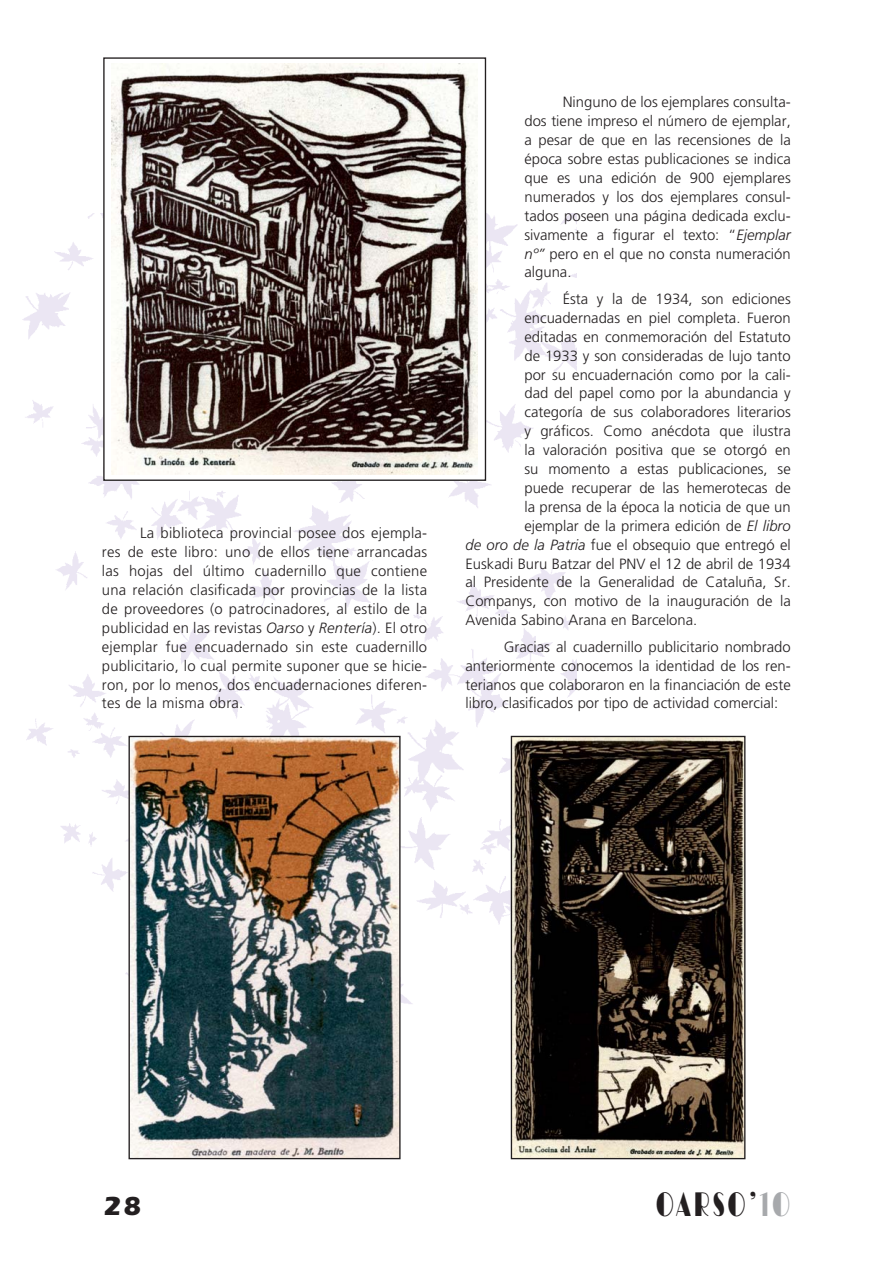
<style>
.page{position:relative;width:893px;height:1263px;background:#fff}
.page>*{position:absolute;margin:0;border:0;box-sizing:border-box;transform-origin:0 0}
.t1{font:33.75px "Ritz FLF Cond";letter-spacing:.1em;color:#231f20}
.t2{font:700 27px "Itc Eras";color:#231f20}
.t3{font:300 14.85px/18.9px "Frutiger";color:#231f20;text-align:justify}
.s1{font-style:italic}
.s2{color:#a7a9ac}
</style>
<div class="page">
<img style="left:22px;top:213px;width:555px;height:818px">
<div style="left:104px;top:58px;width:381px;height:422px;background:#fff"></div>
<img style="left:111px;top:64px;width:367px;height:410px">
<img style="left:130px;top:738px;width:269px;height:419px">
<div style="left:128px;top:736px;width:273px;height:423px;border:1px solid #231f20"></div>
<img style="left:513px;top:738px;width:230px;height:419px">
<div style="left:511px;top:736px;width:234px;height:423px;border:1px solid #231f20"></div>
<p class="t3" style="left:102px;top:525px;width:327px;text-indent:38px">La biblioteca provincial posee dos ejempla&shy;res de este libro: uno de ellos tiene arrancadas las hojas del último cuadernillo que contiene una relación clasificada por provincias de la lista de proveedores (o patrocinadores, al estilo de la publicidad en las revistas <span class="s1">Oarso</span> y <span class="s1">Rentería</span>). El otro ejemplar fue encuadernado sin este cuadernillo publicitario, lo cual permite suponer que se hicie&shy;ron, por lo menos, dos encuadernaciones diferen&shy;tes de la misma obra.</p>
<p class="t3" style="left:524px;top:94px;width:268px;text-indent:38px">Ninguno de los ejemplares consulta&shy;dos tiene impreso el número de ejemplar, a pesar de que en las recensiones de la época sobre estas publicaciones se indica que es una edición de 900 ejemplares numerados y los dos ejemplares consul&shy;tados poseen una página dedicada exclu&shy;sivamente a figurar el texto: “<span class="s1">Ejemplar nº”</span> pero en el que no consta numeración alguna.</p>
<p class="t3" style="left:563px;top:290px;width:230px">Ésta y la de 1934, son ediciones</p>
<p class="t3" style="left:524px;top:309px;width:268px">encuadernadas en piel completa. Fueron</p>
<p class="t3" style="left:524px;top:328px;width:268px">editadas en conmemoración del Estatuto</p>
<p class="t3" style="left:524px;top:347px;width:268px">de 1933 y son consideradas de lujo tanto</p>
<p class="t3" style="left:524px;top:366px;width:268px">por su encuadernación como por la cali-</p>
<p class="t3" style="left:524px;top:385px;width:268px">dad del papel como por la abundancia y</p>
<p class="t3" style="left:524px;top:404px;width:268px">categoría de sus colaboradores literarios</p>
<p class="t3" style="left:524px;top:423px;width:268px">y gráficos. Como anécdota que ilustra</p>
<p class="t3" style="left:524px;top:442px;width:268px">la valoración positiva que se otorgó en</p>
<p class="t3" style="left:524px;top:461px;width:268px">su momento a estas publicaciones, se</p>
<p class="t3" style="left:524px;top:479px;width:268px">puede recuperar de las hemerotecas de</p>
<p class="t3" style="left:524px;top:498px;width:268px">la prensa de la época la noticia de que un</p>
<p class="t3" style="left:524px;top:517px;width:268px">ejemplar de la primera edición de <span class="s1">El libro</span></p>
<p class="t3" style="left:465px;top:536px;width:327px"><span class="s1">de oro de la Patria</span> fue el obsequio que entregó el</p>
<p class="t3" style="left:465px;top:555px;width:327px">Euskadi Buru Batzar del PNV el 12 de abril de 1934</p>
<p class="t3" style="left:465px;top:574px;width:327px">al Presidente de la Generalidad de Cataluña, Sr.</p>
<p class="t3" style="left:465px;top:593px;width:327px">Companys, con motivo de la inauguración de la</p>
<p class="t3" style="left:465px;top:612px;width:233px">Avenida Sabino Arana en Barcelona.</p>
<p class="t3" style="left:465px;top:638px;width:327px;text-indent:38px">Gracias al cuadernillo publicitario nombrado anteriormente conocemos la identidad de los ren&shy;terianos que colaboraron en la financiación de este libro, clasificados por tipo de actividad comercial:</p>
<h2 class="t2" style="left:103px;top:1197px;width:40px">28</h2>
<h1 class="t1" style="left:656px;top:1185px;width:135px">OARSO’<span class="s2">10</span></h1>
</div>
